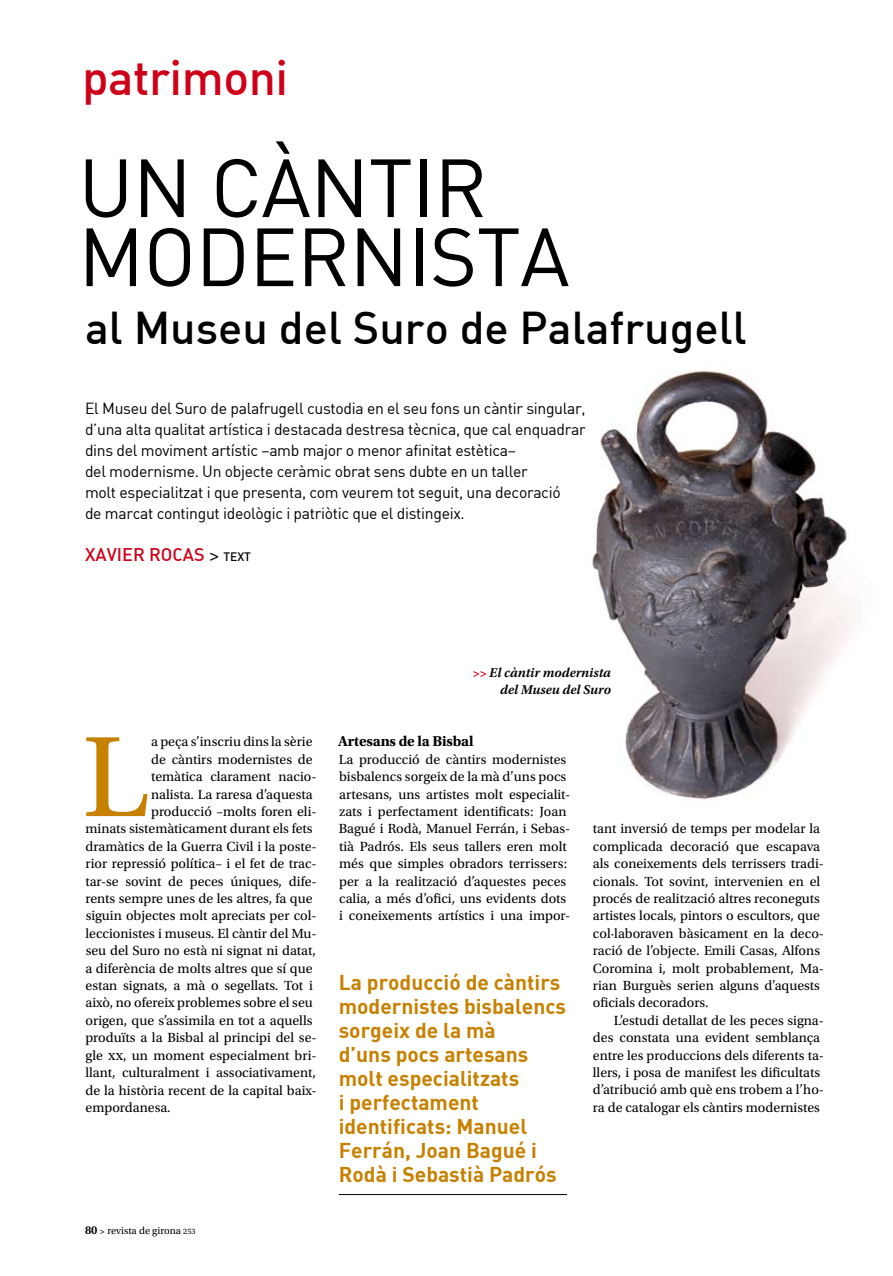
<style>
.page{position:relative;width:893px;height:1276px;background:#fff}
.page>*{position:absolute;margin:0;border:0;box-sizing:border-box;transform-origin:0 0}
.t1{font:120.6px "Utopia Std";color:#c68100}
.t2{font:81px/69px "DIN";letter-spacing:-.01em;color:#000}
.t3{font:48px "DIN Medium Alternate";color:#ce0019}
.t4{font:500 45px "DIN";color:#000}
.t5{font:21px/24px "DIN Bold";color:#c68100}
.t6{font:18px "DIN Medium Alternate";color:#ce0019}
.t7{font:15.75px/21px "DIN";letter-spacing:-.02em;color:#000}
.t8{font:700 15px "Utopia Std";letter-spacing:-.01em;color:#000}
.t9{font:13.95px/17.4px "Utopia Std";color:#000}
.t10{font:italic 600 13.5px/17.4px "Utopia Std";color:#000;text-align:right}
.t11{font:10.5px "Utopia Std";color:#000}
.s1{font-family:"Utopia Std";font-weight:600;color:#000}
.s2{font-size:12px;color:#000}
.s3{font-weight:600;font-size:12px}
.s4{font-weight:600;font-size:9px}
.s5{font-size:8.25px}
.s6{font-size:12.75px;color:#ce0019}
</style>
<div class="page">
<hr style="left:339px;top:1194px;width:228px;height:1px;background:#000">
<img style="left:592px;top:370px;width:264px;height:430px">
<h3 class="t3" style="left:82px;top:47px;width:208px">PATRIMONI</h3>
<h2 class="t2" style="left:78px;top:152px;width:493px">U n càntir modernista</h2>
<h3 class="t4" style="left:85px;top:299px;width:663px">al Museu del Suro de Palafrugell</h3>
<p class="t7" style="left:85px;top:397px;width:502px">El M useu del Suro de palafrugell custodia en el seu fons un càntir singular, d’una alta qualitat artística i destacada destresa tècnica, que cal enquadrar dins del moviment artístic –amb major o menor afinitat estètica–<br>del modernisme. U n objecte ceràmic obrat sens dubte en un taller<br>molt especialitzat i que presenta, com veurem tot seguit, una decoració<br>de marcat contingut ideològic i patriòtic que el distingeix.</p>
<p class="t6" style="left:85px;top:543px;width:167px">XAVIER ROCAS <span class="s1">&gt;</span> <span class="s2">TEXT</span></p>
<h1 class="t1" style="left:82px;top:712px;width:68px">L</h1>
<p class="t9" style="left:151px;top:733px;width:163px">a peça s’inscriu dins la sèrie</p>
<p class="t9" style="left:151px;top:751px;width:163px">de càntirs modernistes de</p>
<p class="t9" style="left:151px;top:768px;width:167px">temàtica clarament nacio-</p>
<p class="t9" style="left:151px;top:785px;width:163px">nalista. La raresa d’aquesta</p>
<p class="t9" style="left:151px;top:803px;width:167px">producció –molts foren eli-</p>
<p class="t9" style="left:85px;top:820px;width:229px">minats sistemàticament durant els fets</p>
<p class="t9" style="left:85px;top:838px;width:233px">dramàtics de la Guerra Civil i la poste-</p>
<p class="t9" style="left:85px;top:855px;width:233px">rior repressió política– i el fet de trac-</p>
<p class="t9" style="left:85px;top:872px;width:233px">tar-se sovint de peces úniques, dife-</p>
<p class="t9" style="left:85px;top:890px;width:229px">rents sempre unes de les altres, fa que</p>
<p class="t9" style="left:86px;top:907px;width:231px">siguin objectes molt apreciats per col·</p>
<p class="t9" style="left:85px;top:925px;width:233px">leccionistes i museus. El càntir del Mu-</p>
<p class="t9" style="left:86px;top:942px;width:232px">seu del Suro no està ni signat ni datat,</p>
<p class="t9" style="left:85px;top:959px;width:229px">a diferència de molts altres que sí que</p>
<p class="t9" style="left:86px;top:977px;width:229px">estan signats, a mà o segellats. Tot i</p>
<p class="t9" style="left:85px;top:994px;width:229px">això, no ofereix problemes sobre el seu</p>
<p class="t9" style="left:86px;top:1012px;width:229px">origen, que s’assimila en tot a aquells</p>
<p class="t9" style="left:85px;top:1029px;width:233px">produïts a la Bisbal al principi del se-</p>
<p class="t9" style="left:86px;top:1046px;width:233px">gle xx, un moment especialment bri-</p>
<p class="t9" style="left:85px;top:1064px;width:232px">llant, culturalment i associativament,</p>
<p class="t9" style="left:86px;top:1081px;width:233px">de la història recent de la capital baix-</p>
<p class="t9" style="left:86px;top:1099px;width:87px">empordanesa.</p>
<p class="t11" style="left:85px;top:1224px;width:112px"><span class="s3">80</span> <span class="s4">&gt;</span> revista de girona <span class="s5">253</span></p>
<p class="t10" style="left:472px;top:664px;width:140px"><span class="s6">&gt;&gt;</span> El càntir modernista del Museu del Suro</p>
<p class="t8" style="left:338px;top:733px;width:137px">Artesans de la Bisbal</p>
<p class="t9" style="left:339px;top:751px;width:233px">La producció de càntirs modernistes bisbalencs sorgeix de la mà d’uns pocs artesans, uns artistes molt especialit&shy;zats i perfectament identificats: Joan Bagué i Rodà, Manuel Ferrán, i Sebas&shy;tià Padrós. Els seus tallers eren molt més que simples obradors terrissers: per a la realització d’aquestes peces calia, a més d’ofici, uns evidents dots i coneixements artístics i una impor-</p>
<h3 class="t5" style="left:339px;top:969px;width:229px">La producció de càntirs modernistes bisbalencs sorgeix de la mà<br>d’uns pocs artesans molt especialitzats<br>i perfectament identificats: Manuel<br>Ferrán, Joan Bagué i<br>Rodà i Sebastià Padrós</h3>
<p class="t9" style="left:593px;top:820px;width:233px">tant inversió de temps per modelar la complicada decoració que escapava als coneixements dels terrissers tradi&shy;cionals. Tot sovint, intervenien en el procés de realització altres reconeguts artistes locals, pintors o escultors, que col·laboraven bàsicament en la deco&shy;ració de l’objecte. Emili Casas, Alfons Coromina i, molt probablement, Ma&shy;rian Burguès serien alguns d’aquests oficials decoradors.</p>
<p class="t9" style="left:593px;top:1012px;width:233px;text-indent:21px">L’estudi detallat de les peces signa&shy;des constata una evident semblança entre les produccions dels diferents ta&shy;llers, i posa de manifest les dificultats d’atribució amb què ens trobem a l’ho&shy;ra de catalogar els càntirs modernistes</p>
</div>
